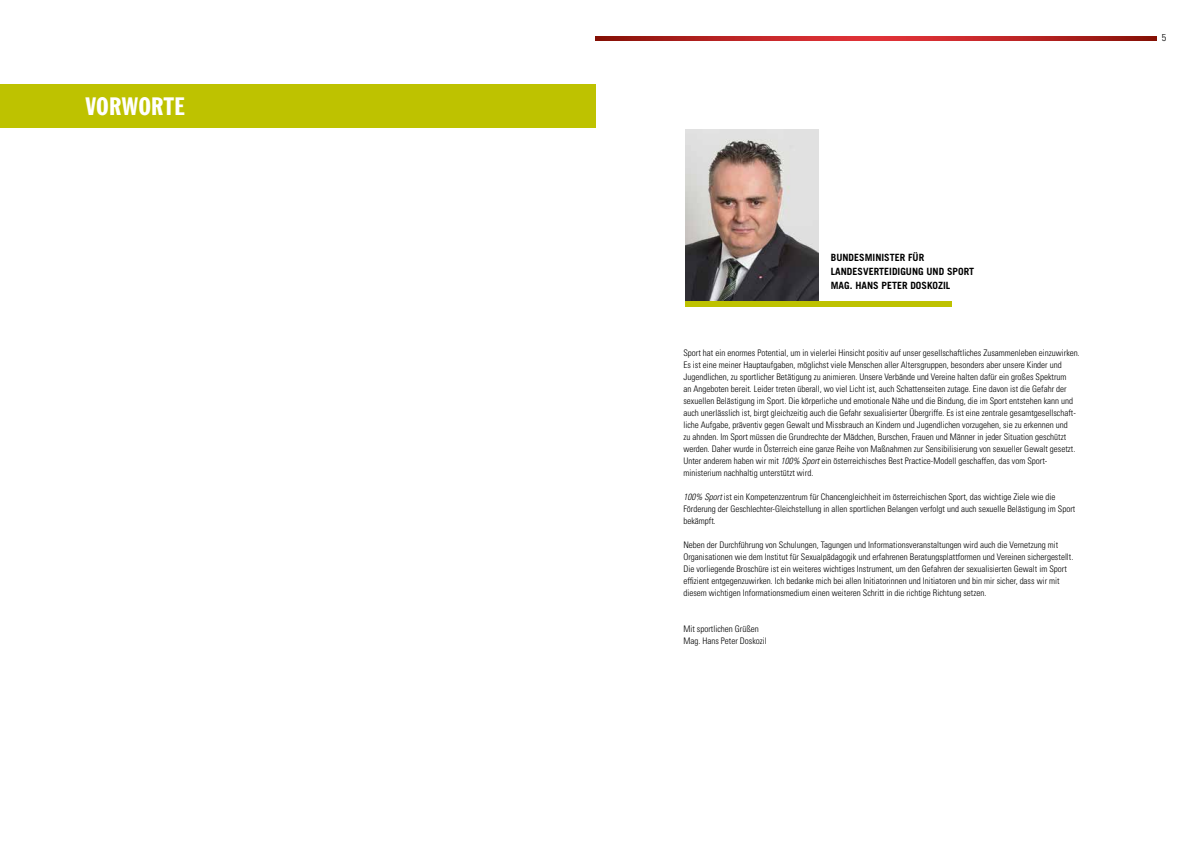
<style>
.page{position:relative;width:1191px;height:842px;background:#fff}
.page>*{position:absolute;margin:0;border:0;box-sizing:border-box;transform-origin:0 0}
.t1{font:expanded 24px "Franklin Goth";color:#fff}
.t2{font:700 10px/14px "Trade Gothic";color:#000}
.t3{font:300 condensed 10px "Univers";color:#000}
.t4{font:300 condensed 9px/12px "Univers";color:#000}
.s1{font-style:italic}
</style>
<div class="page">
<svg style="left:595px;top:36px;width:561px;height:5px;background:#b92323"></svg>
<img style="left:685px;top:129px;width:133px;height:172px">
<div style="left:685px;top:301px;width:266px;height:5px;background:#bec200"></div>
<div style="left:0;top:84px;width:596px;height:44px;background:#bec200"></div>
<h1 class="t1" style="left:85px;top:93px;width:102px">VORWORTE</h1>
<p class="t3" style="left:1161px;top:31px;width:6px">5</p>
<p class="t2" style="left:831px;top:250px;width:145px">BUNDESMINISTER FÜR<br>LANDESVERTEIDIGUNG UND SPORT<br>MAG. HANS PETER DOSKOZIL</p>
<p class="t4" style="left:683px;top:346px;width:398px">Sport hat ein enormes Potential, um in vielerlei Hinsicht positiv auf unser gesellschaftliches Zusammenleben einzuwirken.<br>Es ist eine meiner Hauptaufgaben, möglichst viele Menschen aller Altersgruppen, besonders aber unsere Kinder und Jugendlichen, zu sportlicher Betätigung zu animieren. Unsere Verbände und Vereine halten dafür ein großes Spektrum<br>an Angeboten bereit. Leider treten überall, wo viel Licht ist, auch Schattenseiten zutage. Eine davon ist die Gefahr der sexuellen Belästigung im Sport. Die körperliche und emotionale Nähe und die Bindung, die im Sport entstehen kann und auch unerlässlich ist, birgt gleichzeitig auch die Gefahr sexualisierter Übergriffe. Es ist eine zentrale gesamtgesellschaft&shy;liche Aufgabe, präventiv gegen Gewalt und Missbrauch an Kindern und Jugendlichen vorzugehen, sie zu erkennen und<br>zu ahnden. Im Sport müssen die Grundrechte der Mädchen, Burschen, Frauen und Männer in jeder Situation geschützt werden. Daher wurde in Österreich eine ganze Reihe von Maßnahmen zur Sensibilisierung von sexueller Gewalt gesetzt.<br>Unter anderem haben wir mit <span class="s1">100% Sport</span> ein österreichisches Best Practice-Modell geschaffen, das vom Sport&shy;ministerium nachhaltig unterstützt wird.</p>
<p class="t4" style="left:683px;top:490px;width:393px"><span class="s1">100% Sport</span> ist ein Kompetenzzentrum für Chancengleichheit im österreichischen Sport, das wichtige Ziele wie die<br>Förderung der Geschlechter-Gleichstellung in allen sportlichen Belangen verfolgt und auch sexuelle Belästigung im Sport bekämpft.</p>
<p class="t4" style="left:683px;top:538px;width:391px">Neben der Durchführung von Schulungen, Tagungen und Informationsveranstaltungen wird auch die Vernetzung mit Organisationen wie dem Institut für Sexualpädagogik und erfahrenen Beratungsplattformen und Vereinen sichergestellt.<br>Die vorliegende Broschüre ist ein weiteres wichtiges Instrument, um den Gefahren der sexualisierten Gewalt im Sport effizient entgegenzuwirken. Ich bedanke mich bei allen Initiatorinnen und Initiatoren und bin mir sicher, dass wir mit diesem wichtigen Informationsmedium einen weiteren Schritt in die richtige Richtung setzen.</p>
<p class="t4" style="left:683px;top:622px;width:85px">Mit sportlichen Grüßen<br>Mag. Hans Peter Doskozil</p>
</div>
